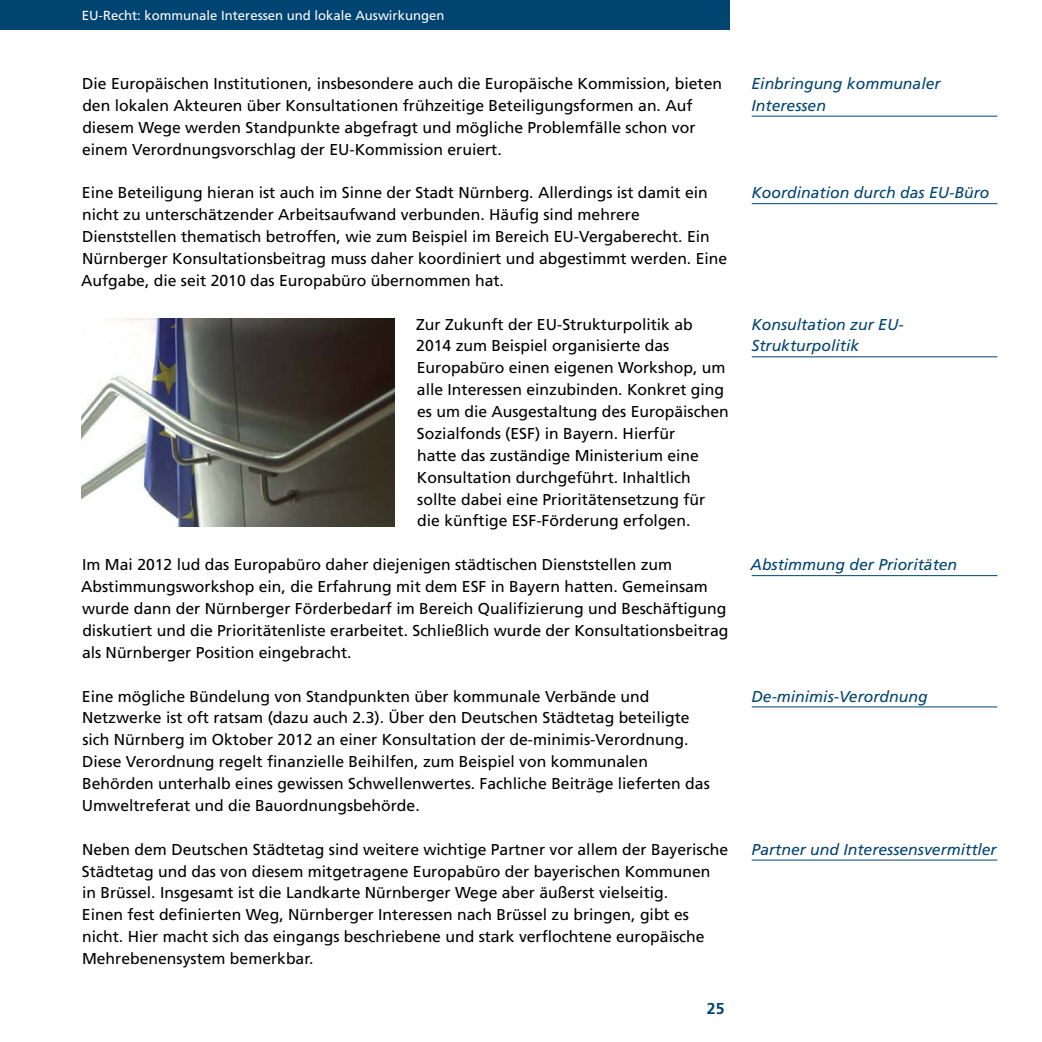
<style>
.page{position:relative;width:1042px;height:1042px;background:#fff}
.page>*{position:absolute;margin:0;border:0;box-sizing:border-box;transform-origin:0 0}
.Fliesstext{font:15.75px/21.9px "Frutiger";color:#000}
.t1{font:italic 15.75px/21.9px "Frutiger";color:#004472}
.t2{font:700 15.75px "Frutiger";color:#004472}
.t3{font:13.12px "Frutiger";color:#fff}
</style>
<div class="page">
<div style="left:0;top:0;width:729px;height:30px;background:#004472"></div>
<hr style="left:752px;top:116px;width:245px;height:1px;background:#004472">
<hr style="left:752px;top:203px;width:245px;height:1px;background:#004472">
<img style="left:82px;top:319px;width:312px;height:207px">
<hr style="left:752px;top:356px;width:245px;height:1px;background:#004472">
<hr style="left:752px;top:575px;width:245px;height:1px;background:#004472">
<hr style="left:752px;top:706px;width:245px;height:1px;background:#004472">
<hr style="left:752px;top:859px;width:245px;height:1px;background:#004472">
<p class="t3" style="left:82px;top:8px;width:364px">EU-Recht: kommunale Interessen und lokale Auswirkungen</p>
<p class="Fliesstext" style="left:82px;top:73px;width:641px">Die Europäischen Institutionen, insbesondere auch die Europäische Kommission, bieten den lokalen Akteuren über Konsultationen frühzeitige Beteiligungsformen an. Auf diesem Wege werden Standpunkte abgefragt und mögliche Problemfälle schon vor einem Verordnungsvorschlag der EU-Kommission eruiert.</p>
<p class="Fliesstext" style="left:81px;top:182px;width:647px">Eine Beteiligung hieran ist auch im Sinne der Stadt Nürnberg. Allerdings ist damit ein nicht zu unterschätzender Arbeitsaufwand verbunden. Häufig sind mehrere Dienststellen thematisch betroffen, wie zum Beispiel im Bereich EU-Vergaberecht. Ein Nürnberger Konsultationsbeitrag muss daher koordiniert und abgestimmt werden. Eine Aufgabe, die seit 2010 das Europabüro übernommen hat.</p>
<p class="Fliesstext" style="left:416px;top:313px;width:314px">Zur Zukunft der EU-Strukturpolitik ab 2014 zum Beispiel organisierte das Europabüro einen eigenen Workshop, um alle Interessen einzubinden. Konkret ging es um die Ausgestaltung des Europäischen Sozialfonds (ESF) in Bayern. Hierfür<br>hatte das zuständige Ministerium eine Konsultation durchgeführt. Inhaltlich sollte dabei eine Prioritätensetzung für die künftige ESF-Förderung erfolgen.</p>
<p class="Fliesstext" style="left:81px;top:554px;width:649px">Im Mai 2012 lud das Europabüro daher diejenigen städtischen Dienststellen zum Abstimmungsworkshop ein, die Erfahrung mit dem ESF in Bayern hatten. Gemeinsam wurde dann der Nürnberger Förderbedarf im Bereich Qualifizierung und Beschäftigung diskutiert und die Prioritätenliste erarbeitet. Schließlich wurde der Konsultationsbeitrag als Nürnberger Position eingebracht.</p>
<p class="Fliesstext" style="left:82px;top:685px;width:629px">Eine mögliche Bündelung von Standpunkten über kommunale Verbände und Netzwerke ist oft ratsam (dazu auch 2.3). Über den Deutschen Städtetag beteiligte sich Nürnberg im Oktober 2012 an einer Konsultation der de-minimis-Verordnung.<br>Diese Verordnung regelt finanzielle Beihilfen, zum Beispiel von kommunalen Behörden unterhalb eines gewissen Schwellenwertes. Fachliche Beiträge lieferten das Umweltreferat und die Bauordnungsbehörde.</p>
<p class="Fliesstext" style="left:82px;top:838px;width:648px">Neben dem Deutschen Städtetag sind weitere wichtige Partner vor allem der Bayerische Städtetag und das von diesem mitgetragene Europabüro der bayerischen Kommunen in Brüssel. Insgesamt ist die Landkarte Nürnberger Wege aber äußerst vielseitig.<br>Einen fest definierten Weg, Nürnberger Interessen nach Brüssel zu bringen, gibt es nicht. Hier macht sich das eingangs beschriebene und stark verflochtene europäische Mehrebenensystem bemerkbar.</p>
<p class="t2" style="left:707px;top:999px;width:19px">25</p>
<p class="t1" style="left:751px;top:73px;width:191px">Einbringung kommunaler<br>Interessen</p>
<p class="t1" style="left:751px;top:182px;width:240px">Koordination durch das EU-Büro</p>
<p class="t1" style="left:751px;top:313px;width:154px">Konsultation zur EU-<br>Strukturpolitik</p>
<p class="t1" style="left:750px;top:554px;width:208px">Abstimmung der Prioritäten</p>
<p class="t1" style="left:751px;top:685px;width:178px">De-minimis-Verordnung</p>
<p class="t1" style="left:751px;top:838px;width:247px">Partner und Interessensvermittler</p>
</div>
